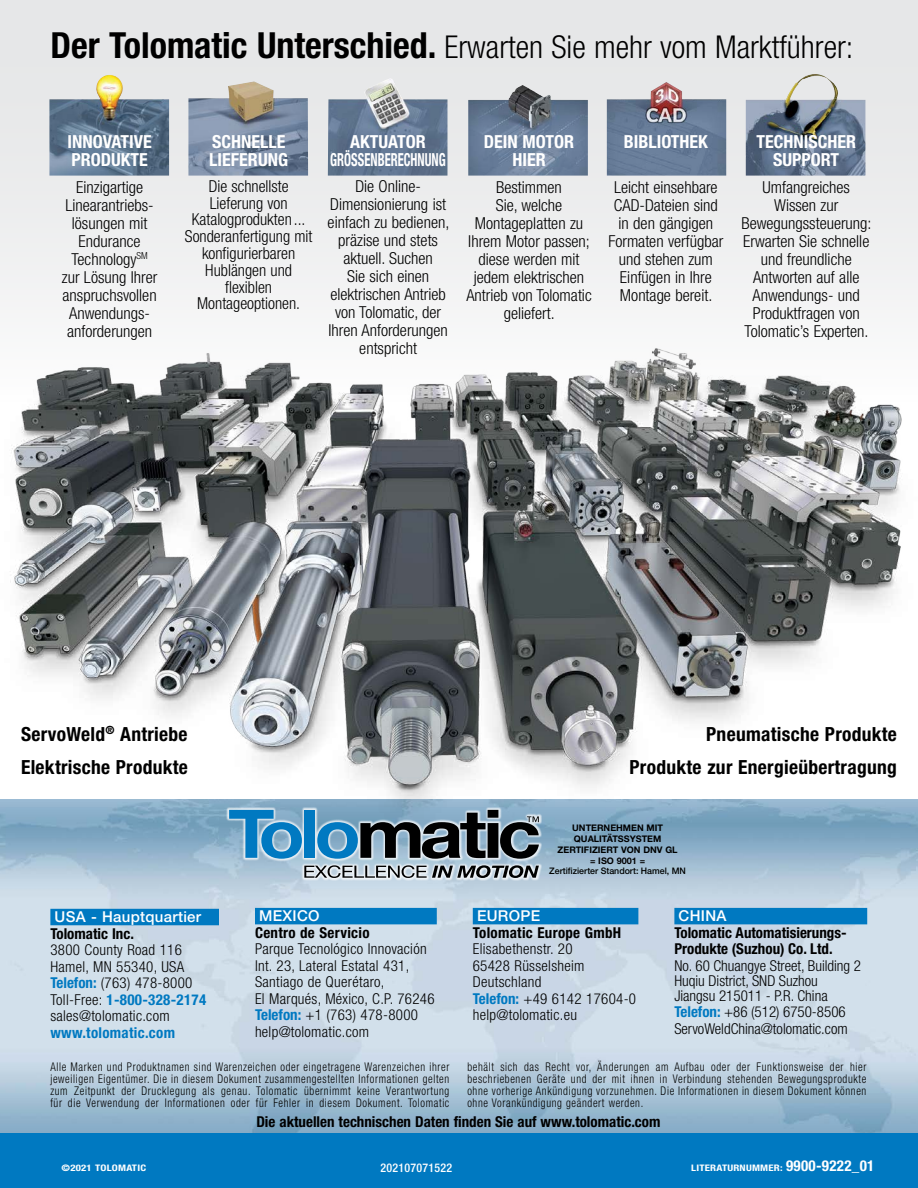
<style>
.page{position:relative;width:918px;height:1188px;background:#fff}
.page>*{position:absolute;margin:0;border:0;box-sizing:border-box;transform-origin:0 0}
.t1{font:300 condensed 31.5px "Helvetica Neue LT Std";color:#000}
.t2{font:700 condensed 19.5px/33px "Helvetica Neue LT Std";letter-spacing:.015em;color:#000}
.t3{font:700 condensed 18px/18px "Helvetica Neue LT Std";color:#fff;text-align:center}
.t4{font:300 condensed 16.5px/18px "Helvetica Neue LT Std";color:#000;text-align:center}
.t5{font:300 condensed 15px/16.5px "Helvetica Neue LT Std";letter-spacing:.02em;color:#000}
.t6{font:300 condensed 15px/15px "Helvetica Neue LT Std";color:#000}
.t7{font:700 condensed 15px/16.5px "Helvetica Neue LT Std";color:#000}
.t8{font:700 condensed 15px "Helvetica Neue LT Std";letter-spacing:.02em;color:#000}
.t9{font:500 15px "Helvetica Neue LT Std";letter-spacing:.02em;color:#fff}
.t10{font:700 condensed 15px "Helvetica Neue LT Std";letter-spacing:.02em;color:#fff}
.t11{font:700 condensed 15px "Helvetica Neue LT Std";letter-spacing:.02em;color:#0079c1}
.t12{font:300 condensed 12px/12px "Helvetica Neue LT Std";letter-spacing:.06em;color:#000;text-align:justify;scale:.9 1}
.t13{font:500 condensed 12px "Helvetica Neue LT Std";letter-spacing:.02em;color:#fff}
.t14{font:700 9.15px/10.9px "Helvetica Neue LT Std";color:#000;text-align:center}
.t15{font:500 9px "Helvetica Neue LT Std";color:#000}
.t16{font:700 condensed 9px "Helvetica Neue LT Std";letter-spacing:.02em;color:#fff;scale:1.2 1}
.s1{font-weight:700;font-size:36px}
.s2{font-weight:700;color:#0079c1}
.s3{font-size:9px}
</style>
<div class="page">
<img style="left:0;top:402px;width:918px;height:486px">
<svg style="left:0;top:0;width:918px;height:402px;fill:#edeeef"></svg>
<img style="left:328px;top:78px;width:119px;height:98px">
<img style="left:468px;top:85px;width:120px;height:91px">
<img style="left:607px;top:82px;width:119px;height:94px">
<img style="left:188px;top:81px;width:120px;height:95px">
<img style="left:746px;top:74px;width:119px;height:102px">
<img style="left:49px;top:75px;width:120px;height:101px">
<div style="left:0;top:1133px;width:918px;height:55px;background:#0079c1"></div>
<div style="left:226px;top:807px;width:316px;height:74px;background:#fff;opacity:.75"></div>
<svg style="left:304px;top:865px;width:235px;height:13px;background:#898f94"></svg>
<svg style="left:229px;top:810px;width:73px;height:49px;background:#549dca"></svg>
<div style="left:304px;top:810px;width:11px;height:48px;background:#0079c1"></div>
<svg style="left:317px;top:810px;width:222px;height:49px;background:#597282"></svg>
<div style="left:50px;top:909px;width:169px;height:16px;background:#0079c1"></div>
<div style="left:473px;top:908px;width:165px;height:16px;background:#0079c1"></div>
<div style="left:255px;top:908px;width:182px;height:16px;background:#0079c1"></div>
<div style="left:674px;top:908px;width:193px;height:16px;background:#0079c1"></div>
<h1 class="t1" style="left:50px;top:29px;width:805px"><span class="s1">Der Tolomatic Unterschied.</span> Erwarten Sie mehr vom Marktführer:</h1>
<p class="t3" style="left:68px;top:132px;width:86px;text-align:left">INNOVATIVE<br>PRODUKTE</p>
<p class="t4" style="left:62px;top:178px;width:97px">Einzigartige<br>Linearantriebs&shy;lösungen mit<br>Endurance<br>Technology<sup>SM </sup>zur Lösung Ihrer anspruchsvollen<br>Anwendungs&shy;anforderungen</p>
<p class="t3" style="left:209px;top:132px;width:80px;text-align:left">SCHNELLE<br>LIEFERUNG</p>
<p class="t4" style="left:185px;top:177px;width:129px;line-height:16.8px">Die schnellste<br>Lieferung von<br>Katalogprodukten ...<br>Sonderanfertigung mit konfigurierbaren<br>Hublängen und flexiblen<br>Montageoptionen.</p>
<p class="t3" style="left:330px;top:132px;width:117px">AKTUATOR<br>GRÖSSENBERECHNUNG</p>
<p class="t3" style="left:484px;top:132px;width:92px">DEIN MOTOR<br>HIER</p>
<p class="t4" style="left:466px;top:178px;width:127px">Bestimmen<br>Sie, welche<br>Montageplatten zu<br>Ihrem Motor passen; diese werden mit jedem elektrischen<br>Antrieb von Tolomatic geliefert.</p>
<p class="t4" style="left:328px;top:177px;width:123px">Die Online-<br>Dimensionierung ist einfach zu bedienen, präzise und stets aktuell. Suchen<br>Sie sich einen elektrischen Antrieb von Tolomatic, der<br>Ihren Anforderungen entspricht</p>
<p class="t3" style="left:624px;top:132px;width:86px">BIBLIOTHEK</p>
<p class="t4" style="left:608px;top:178px;width:116px">Leicht einsehbare<br>CAD-Dateien sind in den gängigen<br>Formaten verfügbar und stehen zum<br>Einfügen in Ihre<br>Montage bereit.</p>
<p class="t3" style="left:756px;top:132px;width:101px">TECHNISCHER<br>SUPPORT</p>
<p class="t4" style="left:741px;top:178px;width:132px">Umfangreiches<br>Wissen zur<br>Bewegungssteuerung:<br>Erwarten Sie schnelle und freundliche<br>Antworten auf alle<br>Anwendungs- und<br>Produktfragen von<br>Tolomatic’s Experten.</p>
<p class="t2" style="left:21px;top:717px;width:168px">ServoWeld<sup>®</sup> Antriebe<br>Elektrische Produkte</p>
<p class="t2" style="left:630px;top:717px;width:269px;text-align:right">Pneumatische Produkte<br>Produkte zur Energieübertragung</p>
<p class="t14" style="left:558px;top:822px;width:122px">UNTERNEHMEN MIT<br>QUALITÄTSSYSTEM<br>ZERTIFIZIERT VON DNV GL = ISO 9001 =</p>
<p class="t9" style="left:55px;top:908px;width:148px">USA - Hauptquartier</p>
<p class="t7" style="left:50px;top:925px;width:85px">Tolomatic Inc.</p>
<p class="t5" style="left:50px;top:942px;width:157px">3800 County Road 116<br>Hamel, MN 55340, USA<br><span class="s2">Telefon:</span> (763) 478-8000<br>Toll-Free: <span class="s2">1-800-328-2174 </span>sales@tolomatic.com</p>
<p class="t11" style="left:50px;top:1023px;width:126px">www.tolomatic.com</p>
<p class="t9" style="left:259px;top:907px;width:62px">MEXICO</p>
<p class="t8" style="left:255px;top:923px;width:116px">Centro de Servicio</p>
<p class="t5" style="left:255px;top:941px;width:181px">Parque Tecnológico Innovación<br>Int. 23, Lateral Estatal 431,<br>Santiago de Querétaro,<br>El Marqués, México, C.P. 76246<br><span class="s2">Telefon:</span> +1 (763) 478-8000 help@tolomatic.com</p>
<p class="t15" style="left:549px;top:865px;width:138px">Zertifizierter Standort: Hamel, MN</p>
<p class="t9" style="left:477px;top:907px;width:65px">EUROPE</p>
<p class="t8" style="left:473px;top:923px;width:150px">Tolomatic Europe GmbH</p>
<p class="t5" style="left:473px;top:941px;width:165px">Elisabethenstr. 20<br>65428 Rüsselsheim<br>Deutschland<br><span class="s2">Telefon:</span> +49 6142 17604-0 help@tolomatic.eu</p>
<p class="t9" style="left:679px;top:907px;width:49px">CHINA</p>
<p class="t7" style="left:674px;top:924px;width:174px">Tolomatic Automatisierungs-<br>Produkte (Suzhou) Co. Ltd.</p>
<p class="t6" style="left:674px;top:958px;width:188px">No. 60 Chuangye Street, Building 2<br>Huqiu District, SND Suzhou<br>Jiangsu 215011 - P.R. China</p>
<p class="t6" style="left:674px;top:1004px;width:175px;line-height:16.5px"><span class="s2">Telefon:</span> +86 (512) 6750-8506<br>ServoWeldChina@tolomatic.com</p>
<p class="t12" style="left:50px;top:1060px;width:445px">Alle Marken und Produktnamen sind Warenzeichen oder eingetragene Warenzeichen ihrer jeweiligen Eigentümer. Die in diesem Dokument zusammengestellten Informationen gelten zum Zeitpunkt der Drucklegung als genau. Tolomatic übernimmt keine Verantwortung für die Verwendung der Informationen oder für Fehler in diesem Dokument. Tolomatic</p>
<p class="t12" style="left:467px;top:1060px;width:445px">behält sich das Recht vor, Änderungen am Aufbau oder der Funktionsweise der hier beschriebenen Geräte und der mit ihnen in Verbindung stehenden Bewegungsprodukte ohne vorherige Ankündigung vorzunehmen. Die Informationen in diesem Dokument können ohne Vorankündigung geändert werden.</p>
<p class="t7" style="left:256px;top:1113px;width:406px">Die aktuellen technischen Daten finden Sie auf www.tolomatic.com</p>
<p class="t16" style="left:62px;top:1163px;width:72px">©2021 TOLOMATIC</p>
<p class="t13" style="left:380px;top:1161px;width:73px">202107071522</p>
<p class="t10" style="left:691px;top:1157px;width:229px"><span class="s3">LITERATURNUMMER:</span> 9900-9222_01_PTbro</p>
</div>
